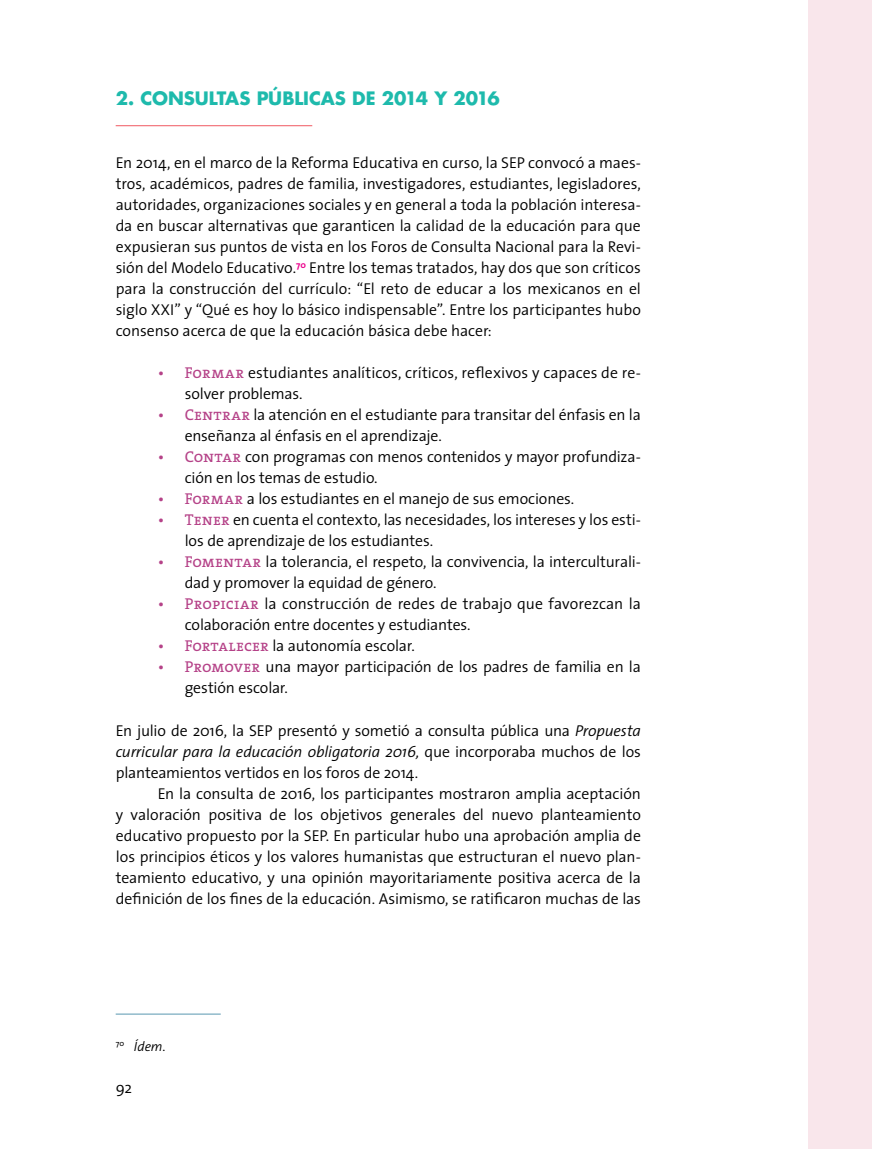
<style>
.page{position:relative;width:872px;height:1149px;background:#fff}
.page>*{position:absolute;margin:0;border:0;box-sizing:border-box;transform-origin:0 0}
.t1{font:700 18px "Futura Std";letter-spacing:-.005em;color:#1ebaac}
.t2{font:300 15.75px/21px "The Sans";letter-spacing:-.005em;color:#000}
.t3{font:italic 300 13.5px "The Sans";color:#000}
.s1{font-family:"The Serif Regular Caps";font-weight:400;color:#b54288}
.s2{font-style:italic}
.s3{font-style:normal}
</style>
<div class="page">
<div style="left:809px;top:0;width:63px;height:1148px;background:#f9e6eb"></div>
<hr style="left:116px;top:125px;width:196px;height:1px;background:#f05861">
<hr style="left:116px;top:1013px;width:105px;height:1px;background:#5997b1">
<p class="t1" style="left:116px;top:86px;width:385px">2. CONSULTAS PÚBLICAS DE 2014 Y 2016</p>
<p class="t2" style="left:116px;top:152px;width:527px;text-align:justify">En 2014, en el marco de la Reforma Educativa en curso, la SEP convocó a maes&shy;tros, académicos, padres de familia, investigadores, estudiantes, legisladores, autoridades, organizaciones sociales y en general a toda la población interesa&shy;da en buscar alternativas que garanticen la calidad de la educación para que expusieran sus puntos de vista en los Foros de Consulta Nacional para la Revi&shy;sión del Modelo Educativo.<sup>70</sup> Entre los temas tratados, hay dos que son críticos para la construcción del currículo: “El reto de educar a los mexicanos en el siglo XXI” y “Qué es hoy lo básico indispensable”. Entre los participantes hubo consenso acerca de que la educación básica debe hacer:</p>
<p class="t2" style="left:185px;top:362px;width:458px;text-indent:-27px"><span class="s1">• Formar</span> estudiantes analíticos, críticos, reflexivos y capaces de re&shy;solver problemas.</p>
<p class="t2" style="left:185px;top:404px;width:458px;text-indent:-27px"><span class="s1">• Centrar</span> la atención en el estudiante para transitar del énfasis en la enseñanza al énfasis en el aprendizaje.</p>
<p class="t2" style="left:185px;top:446px;width:457px;text-indent:-27px"><span class="s1">• Contar</span> con programas con menos contenidos y mayor profundiza&shy;ción en los temas de estudio.</p>
<p class="t2" style="left:158px;top:488px;width:418px"><span class="s1">• Formar</span> a los estudiantes en el manejo de sus emociones.</p>
<p class="t2" style="left:185px;top:509px;width:457px;text-indent:-27px"><span class="s1">• Tener</span> en cuenta el contexto, las necesidades, los intereses y los esti&shy;los de aprendizaje de los estudiantes.</p>
<p class="t2" style="left:185px;top:551px;width:457px;text-indent:-27px"><span class="s1">• Fomentar</span> la tolerancia, el respeto, la convivencia, la interculturali&shy;dad y promover la equidad de género.</p>
<p class="t2" style="left:185px;top:593px;width:457px;text-indent:-27px"><span class="s1">• Propiciar</span> la construcción de redes de trabajo que favorezcan la colaboración entre docentes y estudiantes.</p>
<p class="t2" style="left:158px;top:635px;width:259px"><span class="s1">• Fortalecer</span> la autonomía escolar.</p>
<p class="t2" style="left:185px;top:656px;width:457px;text-indent:-27px"><span class="s1">• Promover</span> una mayor participación de los padres de familia en la gestión escolar.</p>
<p class="t2" style="left:116px;top:719px;width:527px;text-align:justify">En julio de 2016, la SEP presentó y sometió a consulta pública una <span class="s2">Propuesta curricular para la educación obligatoria 2016,</span> que incorporaba muchos de los planteamientos vertidos en los foros de 2014.</p>
<p class="t2" style="left:116px;top:782px;width:527px;text-align:justify;text-indent:42px">En la consulta de 2016, los participantes mostraron amplia aceptación y valoración positiva de los objetivos generales del nuevo planteamiento educativo propuesto por la SEP. En particular hubo una aprobación amplia de los principios éticos y los valores humanistas que estructuran el nuevo plan&shy;teamiento educativo, y una opinión mayoritariamente positiva acerca de la definición de los fines de la educación. Asimismo, se ratificaron muchas de las</p>
<p class="t3" style="left:116px;top:1034px;width:51px"><sup>70</sup> Ídem<span class="s3">.</span></p>
<p class="t2" style="left:116px;top:1076px;width:18px">92</p>
</div>
